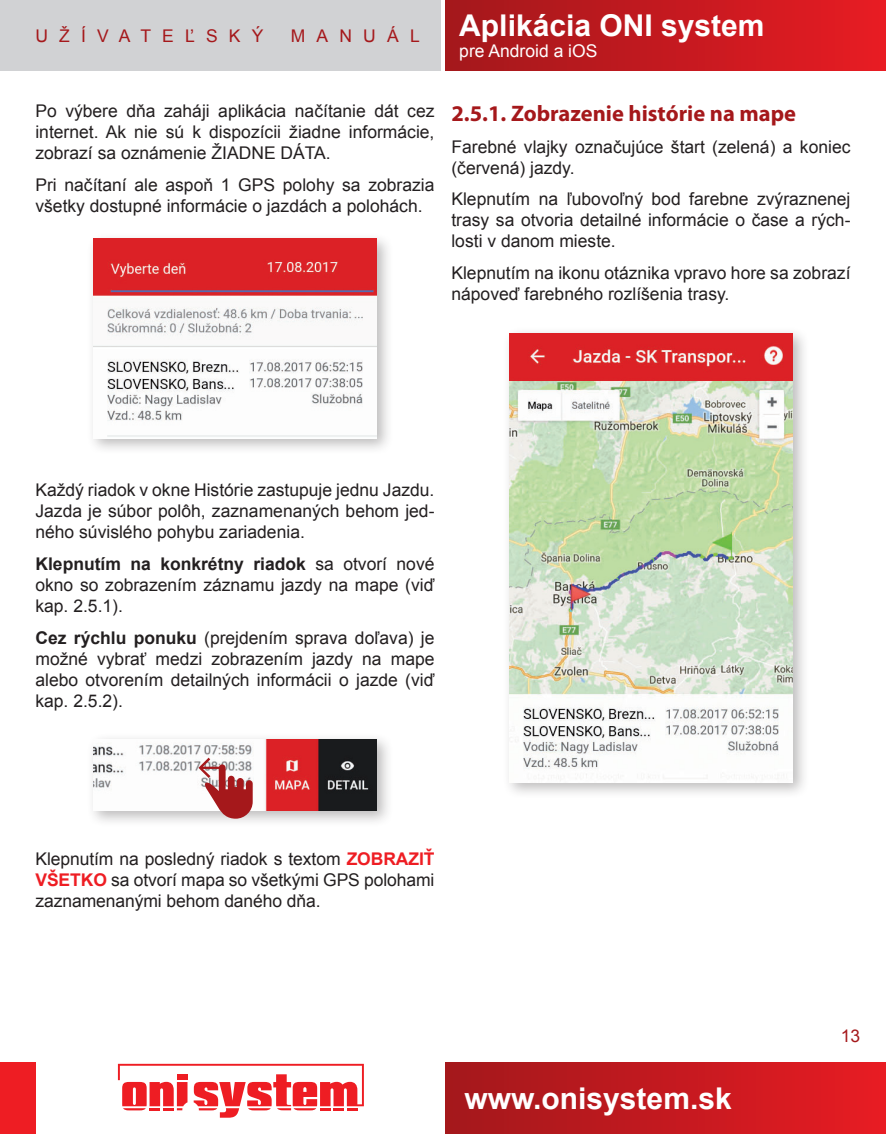
<style>
.page{position:relative;width:886px;height:1134px;background:#fff}
.page>*{position:absolute;margin:0;border:0;box-sizing:border-box;transform-origin:0 0}
.t1{font:700 30px "Arial";color:#fff}
.t2{font:700 22.5px "Myriad Pro";color:#a5181b}
.t3{font:17.5px/21px "Arial";color:#231f20;text-align:justify}
.t4{font:17.5px "Arial";letter-spacing:.64em;color:#a5181b}
.t5{font:17.5px "Arial";color:#fff}
.s1{font-weight:700}
.s2{font-weight:700;color:#ee1d23}
</style>
<div class="page">
<div style="left:0;top:0;width:441px;height:71px;background:#d1d2d4"></div>
<div style="left:445px;top:0;width:441px;height:71px;background:linear-gradient(to right,#a2181c,#e71c23)"></div>
<div style="left:87px;top:232px;width:307px;height:224px;background:#231f20;opacity:.3"></div>
<img style="left:93px;top:239px;width:284px;height:200px">
<div style="left:87px;top:732px;width:307px;height:96px;background:#231f20;opacity:.3"></div>
<img style="left:93px;top:739px;width:284px;height:72px">
<div style="left:503px;top:326px;width:307px;height:474px;background:#231f20;opacity:.3"></div>
<img style="left:509px;top:334px;width:284px;height:448px">
<div style="left:445px;top:1063px;width:441px;height:71px;background:linear-gradient(to right,#a2181c,#e71c23)"></div>
<div style="left:0;top:1063px;width:35px;height:71px;background:#ee1d23"></div>
<svg style="left:118px;top:1064px;width:246px;height:54px"></svg>
<svg style="left:198px;top:758px;width:55px;height:61px"></svg>
<p class="t4" style="left:35px;top:24px;width:230px">UŽÍVATEĽSKÝ</p>
<p class="t4" style="left:291px;top:24px;width:130px">MANUÁL</p>
<h1 class="t1" style="left:459px;top:6px;width:307px">Aplikácia ONI system</h1>
<p class="t5" style="left:459px;top:39px;width:140px">pre Android a iOS</p>
<p class="t3" style="left:35px;top:100px;width:401px">Po výbere dňa zaháji aplikácia načítanie dát cez internet. Ak nie sú k dispozícii žiadne informácie, zobrazí sa oznámenie ŽIADNE DÁTA.</p>
<p class="t3" style="left:35px;top:174px;width:400px">Pri načítaní ale aspoň 1 GPS polohy sa zobrazia všetky dostupné informácie o jazdách a polohách.</p>
<p class="t2" style="left:451px;top:99px;width:346px">2.5.1. Zobrazenie histórie na mape</p>
<p class="t3" style="left:451px;top:136px;width:401px">Farebné vlajky označujúce štart (zelená) a koniec (červená) jazdy.</p>
<p class="t3" style="left:451px;top:189px;width:401px">Klepnutím na ľubovoľný bod farebne zvýraznenej trasy sa otvoria detailné informácie o čase a rých&shy;losti v danom mieste.</p>
<p class="t3" style="left:451px;top:262px;width:401px">Klepnutím na ikonu otáznika vpravo hore sa zobrazí nápoveď farebného rozlíšenia trasy.</p>
<p class="t3" style="left:35px;top:480px;width:401px">Každý riadok v okne Histórie zastupuje jednu Jazdu.<br>Jazda je súbor polôh, zaznamenaných behom jed&shy;ného súvislého pohybu zariadenia.</p>
<p class="t3" style="left:35px;top:553px;width:401px"><span class="s1">Klepnutím na konkrétny riadok</span> sa otvorí nové okno so zobrazením záznamu jazdy na mape (viď kap. 2.5.1).</p>
<p class="t3" style="left:35px;top:627px;width:401px"><span class="s1">Cez rýchlu ponuku</span> (prejdením sprava doľava) je možné vybrať medzi zobrazením jazdy na mape alebo otvorením detailných informácii o jazde (viď kap. 2.5.2).</p>
<p class="t3" style="left:35px;top:848px;width:401px">Klepnutím na posledný riadok s textom <span class="s2">ZOBRAZIŤ VŠETKO</span> sa otvorí mapa so všetkými GPS polohami zaznamenanými behom daného dňa.</p>
<h1 class="t1" style="left:464px;top:1079px;width:269px">www.onisystem.sk</h1>
<p class="t4" style="left:841px;top:1024px;width:21px">13</p>
</div>
